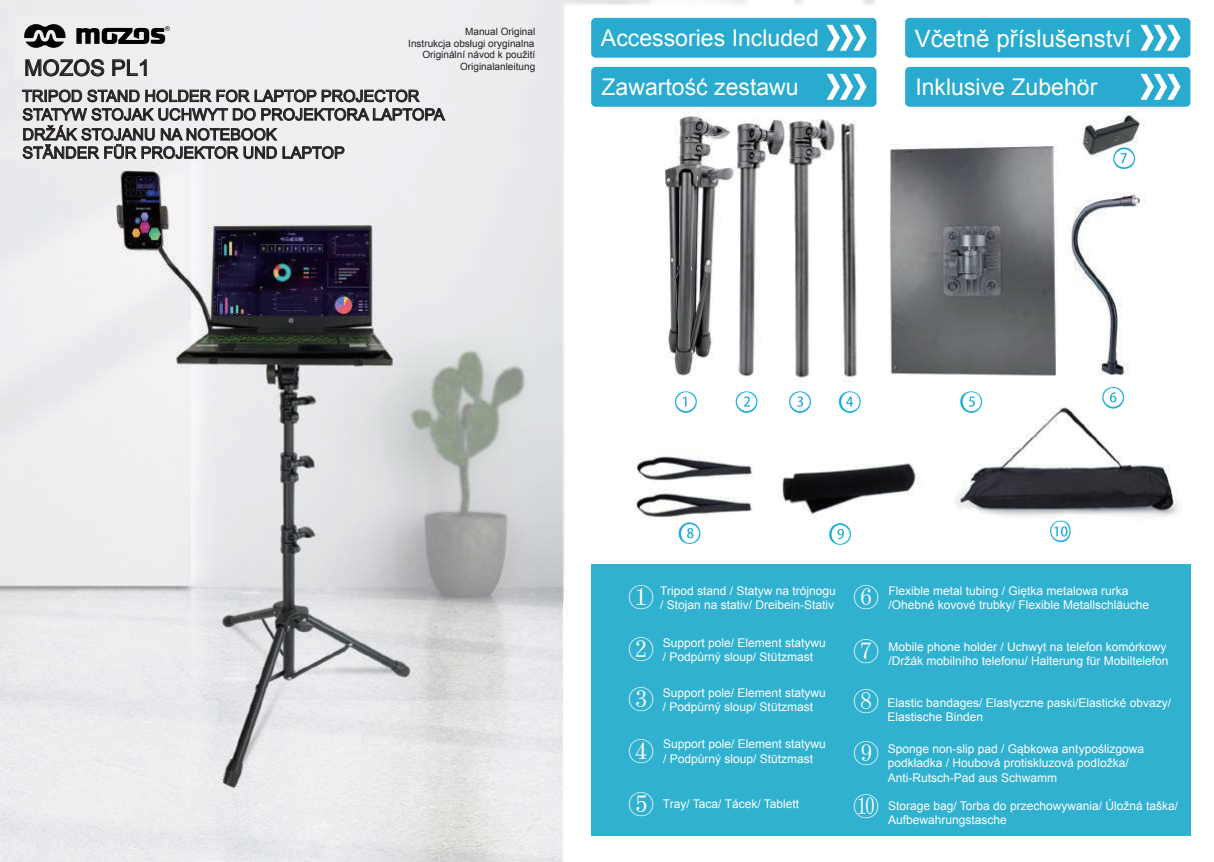
<style>
.page{position:relative;width:1214px;height:862px;background:#fff}
.page>*{position:absolute;margin:0;border:0;box-sizing:border-box;transform-origin:0 0}
.t1{font:300 26px/51.2px "Adobe Song Std";color:#fff;text-align:justify}
.t2{font:24px "Arial";color:#fff}
.t3{font:23px "Arial";color:#fff}
.t4{font:22px "Arial";color:#231f20}
.t5{font:16px/20px "Arial";color:#231f20}
.t6{font:12px/14.4px "Arial";color:#fff}
.t7{font:10px/11.4px "Arial";color:#231f20;text-align:right}
.s1{font-family:"Adobe Song Std";font-weight:300;font-size:26px}
</style>
<div class="page">
<img style="left:0;top:0;width:1191px;height:862px">
<img style="left:675px;top:391px;width:22px;height:22px">
<svg style="left:683px;top:396px;width:3px;height:10px"></svg>
<img style="left:735px;top:391px;width:22px;height:22px">
<svg style="left:744px;top:396px;width:6px;height:10px"></svg>
<img style="left:789px;top:391px;width:22px;height:22px">
<svg style="left:797px;top:396px;width:6px;height:11px"></svg>
<img style="left:838px;top:391px;width:22px;height:22px">
<svg style="left:846px;top:396px;width:7px;height:10px"></svg>
<img style="left:960px;top:391px;width:22px;height:22px">
<svg style="left:968px;top:396px;width:6px;height:11px"></svg>
<img style="left:1113px;top:147px;width:22px;height:22px">
<svg style="left:1120px;top:153px;width:6px;height:10px"></svg>
<img style="left:1102px;top:387px;width:22px;height:21px">
<svg style="left:1109px;top:392px;width:7px;height:10px"></svg>
<img style="left:678px;top:522px;width:22px;height:22px">
<svg style="left:687px;top:528px;width:6px;height:10px"></svg>
<img style="left:829px;top:523px;width:22px;height:22px">
<svg style="left:837px;top:529px;width:7px;height:10px"></svg>
<img style="left:1050px;top:520px;width:20px;height:22px">
<svg style="left:1054px;top:526px;width:13px;height:10px"></svg>
<img style="left:214px;top:230px;width:155px;height:85px">
<img style="left:121px;top:172px;width:40px;height:77px">
<div style="left:614px;top:9px;width:324px;height:99px;background:#fff"></div>
<div style="left:905px;top:18px;width:285px;height:40px;background:#29abd0;border-radius:4px"></div>
<svg style="left:1140px;top:25px;width:40px;height:26px"></svg>
<div style="left:591px;top:18px;width:285px;height:40px;background:#29abd0;border-radius:4px"></div>
<svg style="left:826px;top:25px;width:40px;height:26px"></svg>
<div style="left:591px;top:67px;width:285px;height:40px;background:#29abd0;border-radius:4px"></div>
<svg style="left:826px;top:74px;width:40px;height:26px"></svg>
<div style="left:905px;top:67px;width:285px;height:40px;background:#29abd0;border-radius:4px"></div>
<svg style="left:1140px;top:74px;width:40px;height:26px"></svg>
<div style="left:591px;top:564px;width:599px;height:272px;background:#30b1d0"></div>
<div style="left:15px;top:16px;width:201px;height:63px;background:#edeeee"></div>
<svg style="left:25px;top:59px;width:80px;height:18px"></svg>
<svg style="left:112px;top:59px;width:35px;height:17px"></svg>
<svg style="left:23px;top:108px;width:422px;height:51px;background:#bcbcbd"></svg>
<svg style="left:22px;top:90px;width:117px;height:12px"></svg>
<svg style="left:146px;top:90px;width:65px;height:12px"></svg>
<svg style="left:217px;top:90px;width:99px;height:12px"></svg>
<svg style="left:322px;top:90px;width:97px;height:12px"></svg>
<svg style="left:24px;top:24px;width:41px;height:24px"></svg>
<svg style="left:76px;top:26px;width:94px;height:18px"></svg>
<p class="t7" style="left:408px;top:26px;width:128px">Manual Original<br>Instrukcja obsługi oryginalna<br>Originální návod k použití<br>Originalanleitung</p>
<h3 class="t4" style="left:24px;top:53px;width:127px">MOZOS PL1</h3>
<h3 class="t5" style="left:22px;top:105px;width:424px">STATYW STOJAK UCHWYT DO PROJEKTORA LAPTOPA<br>DRŽÁK STOJANU NA NOTEBOOK</h3>
<h3 class="t5" style="left:22px;top:143px;width:324px">STÄNDER FÜR PROJEKTOR UND LAPTOP</h3>
<h3 class="t5" style="left:22px;top:86px;width:399px">TRIPOD STAND HOLDER FOR LAPTOP PROJECTOR</h3>
<h3 class="t3" style="left:601px;top:23px;width:219px">Accessories Included</h3>
<h2 class="t2" style="left:915px;top:23px;width:218px">Včetně příslušenství</h2>
<h3 class="t3" style="left:601px;top:72px;width:199px">Zawartość zestawu</h3>
<h3 class="t3" style="left:915px;top:72px;width:183px">Inklusive Zubehör</h3>
<h1 class="t1" style="left:628px;top:573px;width:28px">①</h1>
<p class="t6" style="left:853px;top:583px;width:298px;text-indent:35px">Flexible metal tubing / Giętka metalowa rurka<br><span class="s1">⑥</span> /Ohebné kovové trubky/ Flexible Metallschläuche</p>
<p class="t6" style="left:853px;top:639px;width:317px;text-align:right">Mobile phone holder / Uchwyt na telefon komórkowy<br><sup>⑦</sup> /Držák mobilního telefonu/ Halterung für Mobiltelefon</p>
<p class="t6" style="left:853px;top:695px;width:319px;text-indent:34px">Elastic bandages/ Elastyczne paski/Elastické obvazy/<br><sup>⑧</sup> Elastische Binden</p>
<p class="t6" style="left:887px;top:741px;width:258px">Sponge non-slip pad / Gąbkowa antypoślizgowa podkładka / Houbová protiskluzová podložka/<br>Anti-Rutsch-Pad aus Schwamm</p>
<p class="t6" style="left:660px;top:583px;width:177px">Tripod stand / Statyw na trójnogu / Stojan na stativ/ Dreibein-Stativ</p>
<p class="t6" style="left:663px;top:635px;width:164px">Support pole/ Element statywu / Podpůrný sloup/ Stützmast</p>
<h1 class="t1" style="left:628px;top:624px;width:28px">②<br>③<br>④</h1>
<p class="t6" style="left:628px;top:797px;width:172px"><span class="s1">⑤</span> Tray/ Taca/ Tácek/ Tablett</p>
<p class="t6" style="left:663px;top:685px;width:164px">Support pole/ Element statywu / Podpůrný sloup/ Stützmast</p>
<p class="t6" style="left:663px;top:737px;width:164px">Support pole/ Element statywu / Podpůrný sloup/ Stützmast</p>
<h1 class="t1" style="left:853px;top:729px;width:28px">⑨</h1>
<p class="t6" style="left:853px;top:798px;width:326px;text-indent:35px">Storage bag/ Torba do przechowywania/ Úložná taška/ <sup>⑩</sup> Aufbewahrungstasche</p>
</div>
